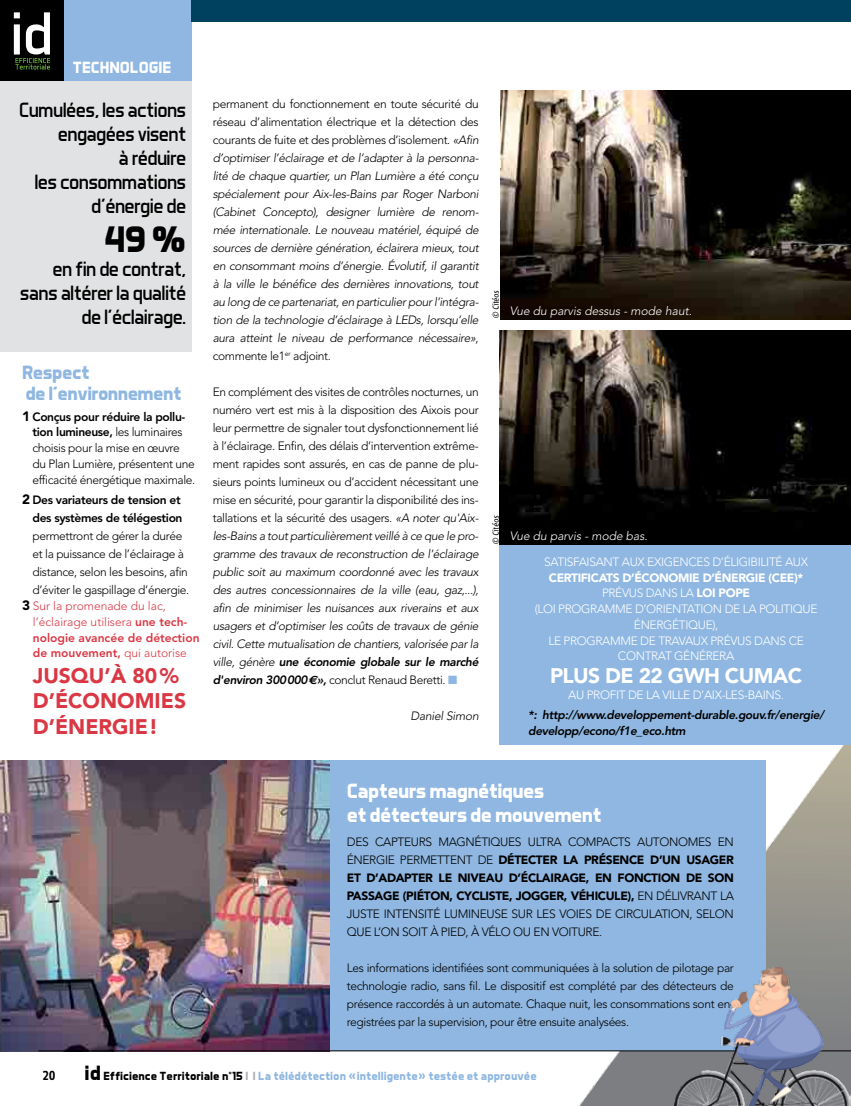
<style>
.page{position:relative;width:851px;height:1106px;background:#fff}
.page>*{position:absolute;margin:0;border:0;box-sizing:border-box;transform-origin:0 0}
.t1{font:700 37.5px "Aero Matics";color:#000}
.t2{font:21px/24px "Aero Matics";letter-spacing:-.03em;color:#000;text-align:right}
.t3{font:700 21px/24px "Aero Matics";letter-spacing:-.03em;color:#fff}
.t4{font:900 21px/25.5px "Avenir";color:#da3744}
.t5{font:900 21px "Avenir";letter-spacing:-.03em;color:#fff}
.t6{font:700 19.5px/21px "Aero Matics";letter-spacing:-.03em;color:#8fb7e1}
.t7{font:700 16.5px "Aero Matics";color:#fff}
.t8{font:700 13.5px "Info";color:#000}
.t9{font:300 12px/18px "Avenir";letter-spacing:-.03em;color:#000}
.t10{font:italic 300 12px/18px "Avenir";letter-spacing:-.03em;color:#000;text-align:justify}
.t11{font:300 12px/15.8px "Avenir";letter-spacing:-.03em;color:#fff}
.t12{font:300 12px/15.8px "Avenir";color:#da3744}
.t13{font:italic 800 12px/15.8px "Avenir";letter-spacing:-.03em;color:#000}
.t14{font:700 12px "Aero Matics";color:#8fb7e1}
.t15{font:800 12px/18px "Avenir";letter-spacing:-.03em;color:#000;text-align:right}
.t16{font:italic 300 12px "Avenir";color:#fff}
.t17{font:900 12px "Avenir";letter-spacing:-.03em;color:#fff}
.t18{font:9px "Info";color:#000}
.s1{font-weight:900;font-size:13.5px}
.s2{font-weight:800}
.s3{font-weight:900;font-size:13.5px;color:#000}
.s4{font-style:normal}
.s5{font-style:italic}
.s6{font-weight:800;font-style:italic}
.s7{font-family:"Euro Sans";font-weight:700;font-style:italic}
.s8{color:#8fb7e1}
.s9{font-weight:900}
.s10{font-size:21px;color:#000}
.s11{color:#000}
.s12{color:#acaeb1}
</style>
<div class="page">
<img style="left:531px;top:745px;width:319px;height:361px">
<img style="left:500px;top:331px;width:350px;height:214px">
<div style="left:500px;top:545px;width:350px;height:200px;background:#8fb7e1"></div>
<div style="left:0;top:0;width:64px;height:82px;background:#000"></div>
<div style="left:64px;top:0;width:127px;height:82px;background:#8fb7e1"></div>
<svg style="left:14px;top:12px;width:36px;height:57px"></svg>
<div style="left:0;top:81px;width:191px;height:270px;background:#e1e2e3"></div>
<div style="left:330px;top:760px;width:435px;height:291px;background:#8fb7e1"></div>
<div style="left:191px;top:0;width:659px;height:21px;background:#00415f"></div>
<img style="left:501px;top:91px;width:349px;height:229px">
<img style="left:0;top:760px;width:330px;height:291px">
<hr style="left:38px;top:1050px;width:812px;height:1px;background:#000">
<img style="left:674px;top:967px;width:176px;height:139px">
<h3 class="t7" style="left:72px;top:58px;width:99px">Technologie</h3>
<h2 class="t2" style="left:19px;top:97px;width:169px">Cumulées, les actions engagées visent<br>à réduire<br>les consommations d’énergie de</h2>
<h1 class="t1" style="left:104px;top:217px;width:84px">49 %</h1>
<h2 class="t2" style="left:20px;top:256px;width:168px">en fin de contrat, sans altérer la qualité de l’éclairage.</h2>
<h3 class="t6" style="left:22px;top:362px;width:161px">Respect<br>de l’environnement</h3>
<p class="t9" style="left:32px;top:408px;width:164px;line-height:15.8px;text-indent:-10px"><span class="s1">1</span> <span class="s2">Conçus pour réduire la pollu&shy;tion lumineuse,</span> les luminaires choisis pour la mise en œuvre du Plan Lumière, présentent une efficacité énergétique maximale.</p>
<p class="t15" style="left:22px;top:491px;width:162px"><span class="s1">2</span> Des variateurs de tension et des systèmes de télégestion</p>
<p class="t9" style="left:32px;top:527px;width:158px">permettront de gérer la durée et la puissance de l’éclairage à distance, selon les besoins, afin d’éviter le gaspillage d’énergie.</p>
<p class="t12" style="left:33px;top:598px;width:168px;text-indent:-11px"><span class="s3">3</span> Sur la promenade du lac, l’éclairage utilisera <span class="s2">une tech&shy;nologie avancée de détection de mouvement,</span> qui autorise</p>
<h2 class="t4" style="left:33px;top:662px;width:155px">JUSQU’À 80%<br>D’ÉCONOMIES<br>D’ÉNERGIE!</h2>
<p class="t10" style="left:213px;top:95px;width:267px"><span class="s4">permanent du fonctionnement en toute sécurité du réseau d’alimentation électrique et la détection des courants de fuite et des problèmes d’isolement.</span> «Afin d’optimiser l’éclairage et de l’adapter à la personna&shy;lité de chaque quartier, un Plan Lumière a été conçu spécialement pour Aix-les-Bains par Roger Narboni (Cabinet Concepto), designer lumière de renom&shy;mée internationale. Le nouveau matériel, équipé de sources de dernière génération, éclairera mieux, tout en consommant moins d’énergie. Évolutif, il garantit à la ville le bénéfice des dernières innovations, tout au long de ce partenariat, en particulier pour l’intégra&shy;tion de la technologie d’éclairage à LEDs, lorsqu’elle aura atteint le niveau de performance nécessaire»<span class="s4">, commente le1</span><sup>er</sup> <span class="s4">adjoint.</span></p>
<p class="t9" style="left:213px;top:383px;width:267px;text-align:justify">En complément des visites de contrôles nocturnes, un numéro vert est mis à la disposition des Aixois pour leur permettre de signaler tout dysfonctionnement lié à l’éclairage. Enfin, des délais d’intervention extrême&shy;ment rapides sont assurés, en cas de panne de plu&shy;sieurs points lumineux ou d’accident nécessitant une mise en sécurité, pour garantir la disponibilité des ins&shy;tallations et la sécurité des usagers. <span class="s5">«A noter qu'Aix&shy;les-Bains a tout particulièrement veillé à ce que le pro&shy;gramme des travaux de reconstruction de l'éclairage public soit au maximum coordonné avec les travaux des autres concessionnaires de la ville (eau, gaz,...), afin de minimiser les nuisances aux riverains et aux usagers et d’optimiser les coûts de travaux de génie civil. Cette mutualisation de chantiers, valorisée par la ville, génère</span> <span class="s6">une économie globale sur le marché d'environ 300000</span><span class="s7">€</span><span class="s6">»,</span> conclut Renaud Beretti. <span class="s8">■</span></p>
<p class="t10" style="left:410px;top:707px;width:70px">Daniel Simon</p>
<p class="t18" style="left:490px;top:319px;width:32px;rotate:-90deg">© Citéos</p>
<p class="t16" style="left:509px;top:304px;width:183px">Vue du parvis dessus - mode haut.</p>
<p class="t18" style="left:490px;top:545px;width:32px;rotate:-90deg">© Citéos</p>
<p class="t16" style="left:509px;top:529px;width:139px">Vue du parvis - mode bas.</p>
<p class="t11" style="left:544px;top:554px;width:265px">Satisfaisant aux exigences d’éligib ilité aux</p>
<p class="t17" style="left:549px;top:570px;width:232px">CERTIFICATS D’ÉCONOMIE D’ÉNERGIE (CEE</p>
<p class="t17" style="left:794px;top:570px;width:11px">)*</p>
<p class="t11" style="left:602px;top:585px;width:126px">prévus dans la <span class="s9">LOI POPE</span></p>
<p class="t11" style="left:534px;top:601px;width:32px">(loi pro</p>
<p class="t11" style="left:633px;top:601px;width:183px;text-indent:-53px">gramme d’orientation de la politique énergétique),</p>
<p class="t11" style="left:548px;top:632px;width:24px">le pro</p>
<p class="t11" style="left:618px;top:632px;width:179px;text-indent:-31px">gramme de travaux prévus dans ce contrat générera</p>
<h2 class="t5" style="left:550px;top:663px;width:254px">PLUS DE 22 GWH CUMAC</h2>
<p class="t11" style="left:568px;top:686px;width:27px">au pro</p>
<p class="t11" style="left:609px;top:686px;width:69px">fit de la ville</p>
<p class="t11" style="left:692px;top:686px;width:93px">d’Aix-les-Bains.</p>
<p class="t13" style="left:528px;top:706px;width:297px">*: http://www.developpement-durable.gouv.fr/energie/ developp/econo/f1e_eco.htm</p>
<h2 class="t3" style="left:347px;top:778px;width:256px">Capteurs magnétiques<br>et détecteurs de mouvement</h2>
<p class="t9" style="left:347px;top:833px;width:37px">Des cap</p>
<p class="t9" style="left:347px;top:833px;width:388px;text-indent:51px">teurs magnétiques ultra co mpacts auto no mes en énergie permettent de <span class="s9">DÉTECTER LA PRÉSENCE D’UN USAGER ET D’ADAPTER LE NIVEAU D’ÉCLAIRAGE, EN FONCTION DE SON PASSAGE (PIÉTON, CYCLISTE, JOGGER, VÉHICULE),</span> en délivrant la<br>j uste intensité lumineuse sur les voies de circulation, selo</p>
<p class="t9" style="left:724px;top:905px;width:11px">n</p>
<p class="t9" style="left:347px;top:923px;width:150px">que l’o n so it à pied, à vélo</p>
<p class="t9" style="left:513px;top:923px;width:90px">ou en voiture.</p>
<p class="t9" style="left:347px;top:959px;width:388px;text-align:justify">Les informations identifiées sont communiquées à la solution de pilotage par technologie radio, sans fil. Le dispositif est complété par des détecteurs de présence raccordés à un automate. Chaque nuit, les consommations sont en&shy;registrées par la supervision, pour être ensuite analysées.</p>
<p class="t8" style="left:43px;top:1068px;width:14px">20</p>
<p class="t14" style="left:85px;top:1069px;width:453px"><span class="s10">id</span> <span class="s11">Efficience Territoriale n°15</span> <span class="s12">I I</span> La télédétection «intelligente» testée et approuvée</p>
</div>
